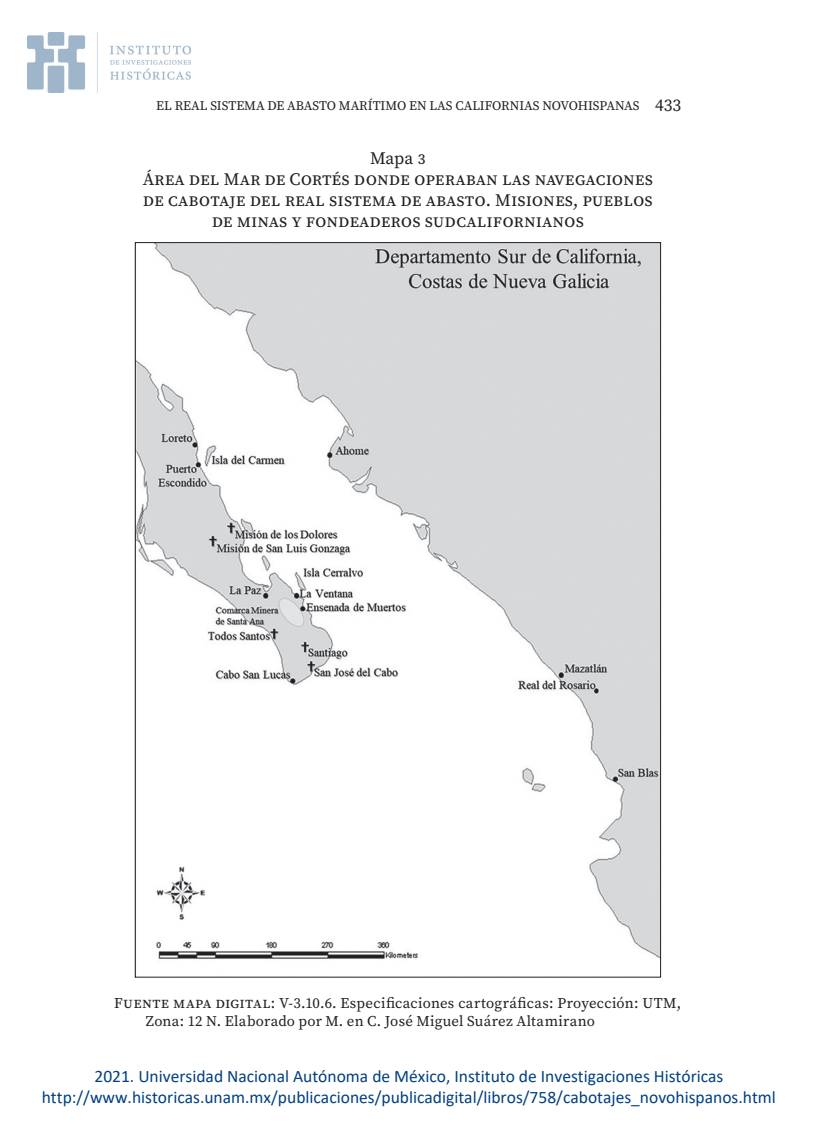
<style>
.page{position:relative;width:818px;height:1140px;background:#fff}
.page>*{position:absolute;margin:0;border:0;box-sizing:border-box;transform-origin:0 0}
.t1{font:17.5px/21px "Calibri";color:#004080;text-align:center}
.t2{font:17.5px/21px "Source Serif Variable";color:#231f20;text-align:center}
.t3{font:14.88px/17.5px "Source Serif Variable";letter-spacing:.02em;color:#231f20}
.t4{font:13.12px "Source Serif Variable";color:#231f20}
.s1{font-size:17.5px}
</style>
<div class="page">
<img style="left:137px;top:244px;width:521px;height:715px">
<img style="left:27px;top:33px;width:164px;height:60px">
<p class="t4" style="left:156px;top:97px;width:526px">EL REAL SISTEMA DE ABASTO MARÍTIMO EN LAS CALIFORNIAS NOVOHISPANAS <span class="s1">433</span></p>
<p class="t2" style="left:143px;top:147px;width:512px">Mapa 3<br>Área del Mar de Cortés donde operaban las navegaciones de cabotaje del real sistema de abasto. Misiones, pueblos de minas y fondeaderos sudcalifornianos</p>
<p class="t3" style="left:146px;top:995px;width:537px;text-indent:-31px">Fuente mapa digital: V-3.10.6. Especificaciones cartográficas: Proyección: UTM,<br>Zona: 12 N. Elaborado por M. en C. José Miguel Suárez Altamirano</p>
<p class="t1" style="left:42px;top:1065px;width:735px">2021. Universidad Nacional Autónoma de México, Instituto de Investigaciones Históricas http://www.historicas.unam.mx/publicaciones/publicadigital/libros/758/cabotajes_novohispanos.html</p>
</div>
